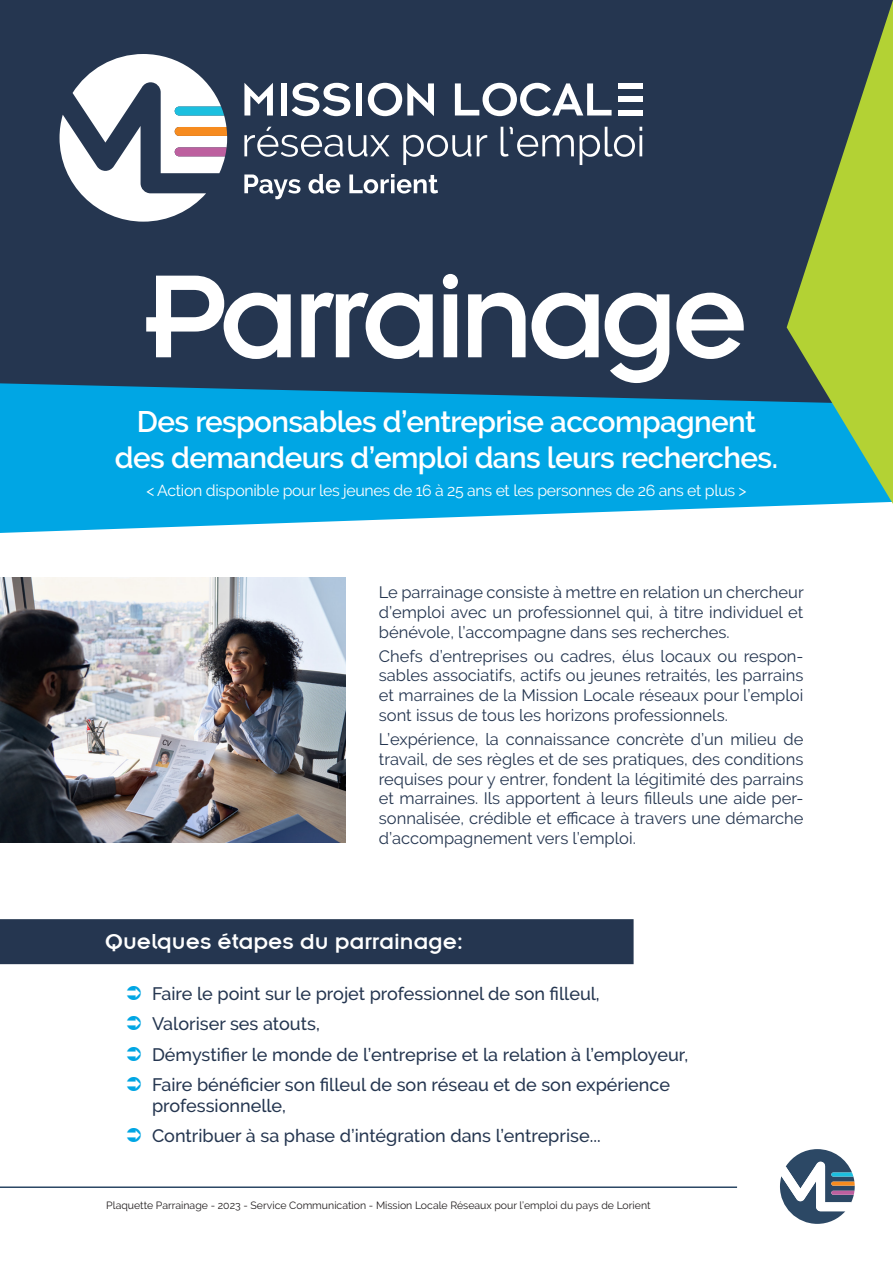
<style>
.page{position:relative;width:893px;height:1263px;background:#fff}
.page>*{position:absolute;margin:0;border:0;box-sizing:border-box;transform-origin:0 0}
.t1{font:130.05px "Insignia";letter-spacing:-.05em;color:#fff}
.t2{font:600 29.55px/35.5px "Raleway";letter-spacing:-.02em;color:#fff;text-align:center}
.t3{font:24px "Insignia";color:#fff}
.t4{font:500 18px/21.6px "Raleway";color:#253650}
.Texte{font:16.5px/19.8px "Raleway";color:#253650;text-align:justify}
.t5{font:15.9px "Raleway";letter-spacing:-.02em;color:#fff}
.t6{font:10.5px "Raleway";color:#231f20}
</style>
<div class="page">
<div style="left:0;top:0;width:893px;height:416px;background:#253650"></div>
<hr style="left:0;top:1186px;width:737px;height:2px;background:#2c4865">
<svg style="left:244px;top:83px;width:29px;height:32px"></svg>
<div style="left:281px;top:83px;width:5px;height:32px;background:#fff"></div>
<svg style="left:292px;top:83px;width:58px;height:33px"></svg>
<div style="left:356px;top:83px;width:6px;height:32px;background:#fff"></div>
<svg style="left:368px;top:83px;width:66px;height:33px"></svg>
<svg style="left:455px;top:83px;width:157px;height:33px"></svg>
<div style="left:618px;top:83px;width:24px;height:6px;background:#fff"></div>
<div style="left:618px;top:96px;width:24px;height:6px;background:#fff"></div>
<div style="left:618px;top:110px;width:24px;height:5px;background:#fff"></div>
<svg style="left:244px;top:127px;width:145px;height:30px"></svg>
<svg style="left:403px;top:135px;width:68px;height:30px"></svg>
<svg style="left:477px;top:135px;width:10px;height:21px"></svg>
<svg style="left:501px;top:127px;width:73px;height:30px"></svg>
<svg style="left:580px;top:127px;width:62px;height:38px"></svg>
<svg style="left:244px;top:174px;width:57px;height:25px"></svg>
<svg style="left:308px;top:174px;width:32px;height:20px"></svg>
<svg style="left:349px;top:174px;width:89px;height:20px"></svg>
<svg style="left:60px;top:54px;width:167px;height:168px"></svg>
<svg style="left:780px;top:1149px;width:75px;height:75px"></svg>
<svg style="left:0;top:383px;width:832px;height:150px;fill:#00a6e4"></svg>
<svg style="left:787px;top:0;width:106px;height:504px"></svg>
<img style="left:0;top:577px;width:345px;height:266px">
<div style="left:0;top:919px;width:634px;height:45px;background:#253650"></div>
<p class="t1" style="left:144px;top:250px;width:606px">Parrainage</p>
<p class="t2" style="left:115px;top:404px;width:664px">Des responsables d’entreprise accompagnent des demandeurs d’emploi dans leurs recherches.</p>
<p class="t5" style="left:146px;top:481px;width:602px">&lt; Action disponible pour les jeunes de 16 à 25 ans et les personnes de 26 ans et plus &gt;</p>
<p class="Texte" style="left:379px;top:582px;width:426px">Le parrainage consiste à mettre en relation un chercheur d’emploi avec un professionnel qui, à titre individuel et bénévole, l’accompagne dans ses recherches.</p>
<p class="Texte" style="left:379px;top:646px;width:426px">Chefs d’entreprises ou cadres, élus locaux ou respon&shy;sables associatifs, actifs ou jeunes retraités, les parrains et marraines de la Mission Locale réseaux pour l’emploi sont issus de tous les horizons professionnels.</p>
<p class="Texte" style="left:379px;top:729px;width:426px">L’expérience, la connaissance concrète d’un milieu de travail, de ses règles et de ses pratiques, des conditions requises pour y entrer, fondent la légitimité des parrains et marraines. Ils apportent à leurs filleuls une aide per&shy;sonnalisée, crédible et efficace à travers une démarche d’accompagnement vers l’emploi.</p>
<p class="t3" style="left:105px;top:929px;width:360px">Quelques étapes du parrainage:</p>
<p class="t4" style="left:152px;top:983px;width:449px">Faire le point sur le projet professionnel de son filleul,</p>
<p class="t4" style="left:152px;top:1013px;width:169px">Valoriser ses atouts,</p>
<p class="t4" style="left:152px;top:1043px;width:538px">Démystifier le monde de l’entreprise et la relation à l’employeur,</p>
<p class="t4" style="left:152px;top:1073px;width:519px">Faire bénéficier son filleul de son réseau et de son expérience professionnelle,</p>
<p class="t4" style="left:152px;top:1125px;width:450px">Contribuer à sa phase d’intégration dans l’entreprise...</p>
<p class="t6" style="left:106px;top:1199px;width:546px">Plaquette Parrainage - 2023 - Service Communication - Mission Locale Réseaux pour l’emploi du pays de Lorient</p>
</div>
